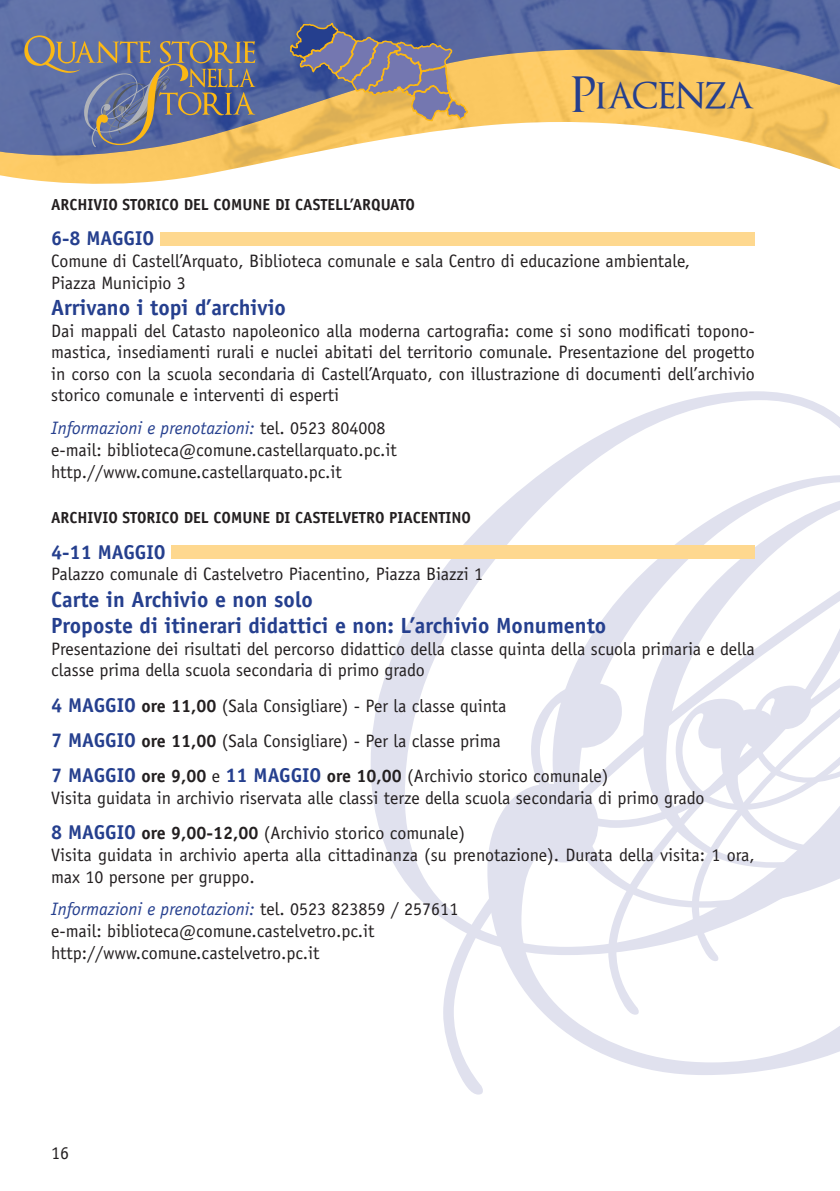
<style>
.page{position:relative;width:840px;height:1191px;background:#fff}
.page>*{position:absolute;margin:0;border:0;box-sizing:border-box;transform-origin:0 0}
.t1{font:48px "Optimus Princeps";letter-spacing:-.01em;color:#253f8e}
.t2{font:700 22px/26.4px "Officina Sans Std";color:#253f8e}
.t3{font:700 20px "Officina Sans Std";color:#253f8e}
.t4{font:18px/21.6px "Officina Sans Std";color:#231f20}
.t5{font:700 16px "Officina Sans Std";color:#231f20}
.s1{font-style:italic;color:#253f8e}
.s2{font-weight:700}
.s3{font-size:18px;color:#231f20}
.s4{font-weight:400;font-size:18px;color:#231f20}
</style>
<div class="page">
<svg style="left:370px;top:520px;width:117px;height:574px"></svg>
<svg style="left:487px;top:391px;width:352px;height:684px"></svg>
<svg style="left:839px;top:417px;width:1px;height:635px"></svg>
<img style="left:0;top:160px;width:839px;height:24px">
<img style="left:0;top:0;width:839px;height:160px">
<svg style="left:24px;top:35px;width:231px;height:112px;background:#73778e"></svg>
<svg style="left:839px;top:0;width:1px;height:170px"></svg>
<div style="left:160px;top:232px;width:594px;height:13px;background:#fed88f"></div>
<div style="left:171px;top:545px;width:583px;height:13px;background:#fed88f"></div>
<svg style="left:289px;top:21px;width:180px;height:101px;background:#8b8286"></svg>
<h1 class="t1" style="left:570px;top:71px;width:185px">Piacenza</h1>
<p class="t5" style="left:51px;top:195px;width:365px">ARCHIVIO STORICO DEL COMUNE DI CASTELL’ARQUATO</p>
<p class="t3" style="left:51px;top:226px;width:48px">6-8 maggio</p>
<p class="t4" style="left:51px;top:250px;width:640px">Comune di Castell’Arquato, Biblioteca comunale e sala Centro di educazione ambientale,<br>Piazza Municipio 3</p>
<p class="t2" style="left:51px;top:294px;width:236px">Arrivano i topi d’archivio</p>
<p class="t4" style="left:51px;top:320px;width:704px;text-align:justify">Dai mappali del Catasto napoleonico alla moderna cartografia: come si sono modificati topono&shy;mastica, insediamenti rurali e nuclei abitati del territorio comunale. Presentazione del progetto in corso con la scuola secondaria di Castell’Arquato, con illustrazione di documenti dell’archivio storico comunale e interventi di esperti</p>
<p class="t4" style="left:51px;top:417px;width:347px"><span class="s1">Informazioni e prenotazioni:</span> tel. 0523 804008 e-mail: biblioteca@comune.castellarquato.pc.it http.//www.comune.castellarquato.pc.it</p>
<p class="t5" style="left:51px;top:508px;width:421px">ARCHIVIO STORICO DEL COMUNE DI CASTELVETRO PIACENTINO</p>
<p class="t3" style="left:51px;top:539px;width:59px">4-11 maggio</p>
<p class="t4" style="left:51px;top:563px;width:431px">Palazzo comunale di Castelvetro Piacentino, Piazza Biazzi 1</p>
<p class="t2" style="left:51px;top:585px;width:556px">Carte in Archivio e non solo<br>Proposte di itinerari didattici e non: L’archivio Monumento</p>
<p class="t4" style="left:51px;top:638px;width:704px">Presentazione dei risultati del percorso didattico della classe quinta della scuola primaria e della classe prima della scuola secondaria di primo grado</p>
<p class="t3" style="left:51px;top:692px;width:29px">4 maggio</p>
<p class="t4" style="left:141px;top:695px;width:366px"><span class="s2">ore 11,00</span> (Sala Consigliare) - Per la classe quinta</p>
<p class="t3" style="left:51px;top:727px;width:29px">7 maggio</p>
<p class="t4" style="left:141px;top:730px;width:361px"><span class="s2">ore 11,00</span> (Sala Consigliare) - Per la classe prima</p>
<p class="t3" style="left:51px;top:763px;width:29px">7 maggio</p>
<p class="t3" style="left:141px;top:763px;width:125px"><span class="s3">ore 9,00</span> <span class="s4">e</span> 11 maggio</p>
<p class="t4" style="left:51px;top:765px;width:654px;text-indent:275px"><span class="s2">ore 10,00</span> (Archivio storico comunale)<br>Visita guidata in archivio riservata alle classi terze della scuola secondaria di primo grado</p>
<p class="t3" style="left:51px;top:820px;width:29px">8 maggio</p>
<p class="t4" style="left:51px;top:822px;width:705px;text-indent:90px"><span class="s2">ore 9,00-12,00</span> (Archivio storico comunale)<br>Visita guidata in archivio aperta alla cittadinanza (su prenotazione). Durata della visita: 1 ora, max 10 persone per gruppo.</p>
<p class="t4" style="left:51px;top:898px;width:398px"><span class="s1">Informazioni e prenotazioni:</span> tel. 0523 823859 / 257611 e-mail: biblioteca@comune.castelvetro.pc.it http://www.comune.castelvetro.pc.it</p>
<p class="t4" style="left:51px;top:1141px;width:20px">16</p>
</div>
